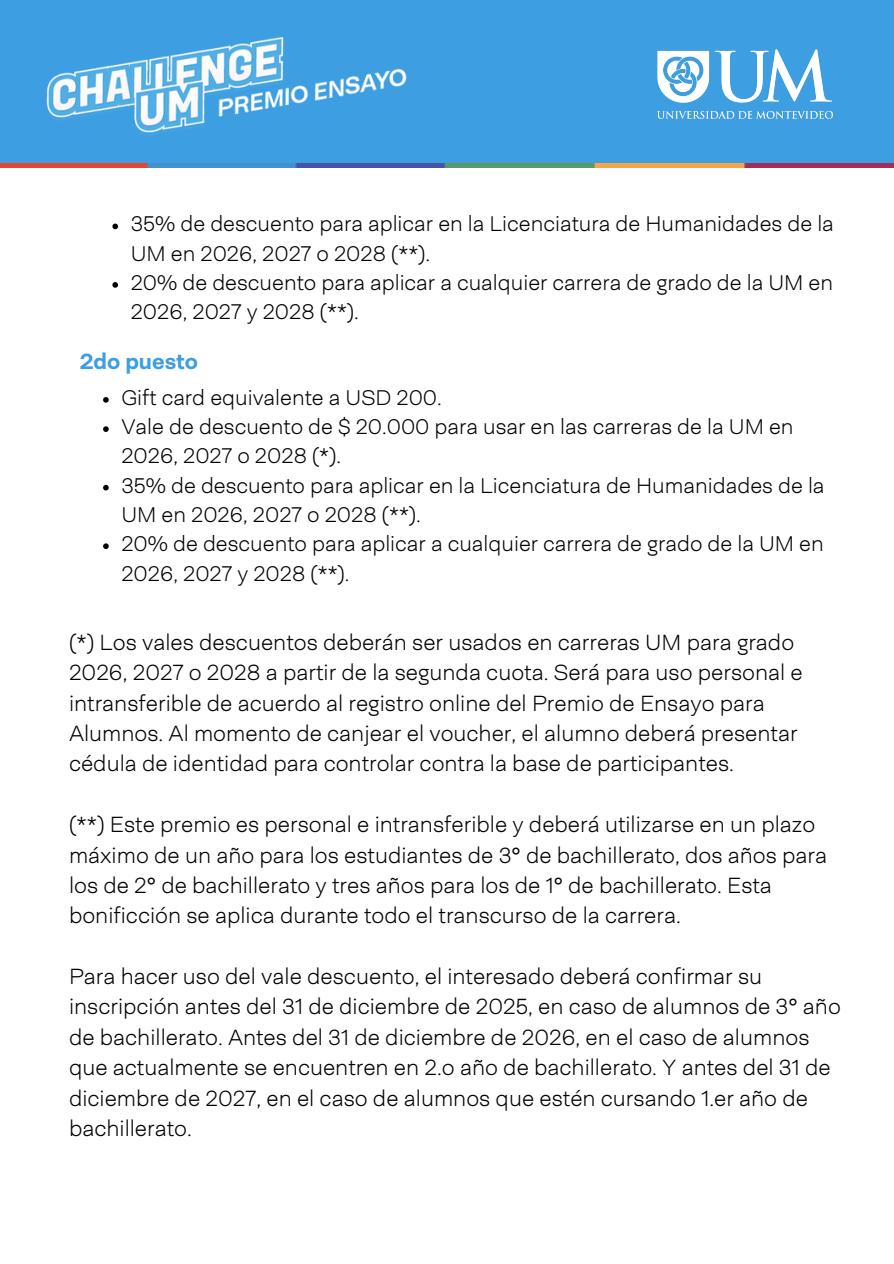
<style>
.page{position:relative;width:894px;height:1264px;background:#fff}
.page>*{position:absolute;margin:0;border:0;box-sizing:border-box;transform-origin:0 0}
.t1{font:300 22.05px/30.3px "Neogrotesk Ess Ult";color:#000}
.t2{font:700 22.05px "Neogrotesk Ess";color:#3d9ee1}
.t3{font:300 21.3px/29.2px "Neogrotesk Ess Ult";color:#000}
</style>
<div class="page">
<div style="left:0;top:0;width:893px;height:168px;background:#3d9ee1"></div>
<img style="left:46px;top:37px;width:361px;height:96px">
<img style="left:657px;top:49px;width:176px;height:70px">
<img style="left:0;top:163px;width:893px;height:4px">
<svg style="left:103px;top:397px;width:6px;height:6px"></svg>
<svg style="left:103px;top:426px;width:6px;height:6px"></svg>
<svg style="left:103px;top:485px;width:6px;height:5px"></svg>
<svg style="left:103px;top:543px;width:6px;height:6px"></svg>
<svg style="left:112px;top:223px;width:6px;height:6px"></svg>
<svg style="left:112px;top:282px;width:6px;height:6px"></svg>
<p class="t3" style="left:131px;top:211px;width:704px">35% de descuento para aplicar en la Licenciatura de Humanidades de la<br>UM en 2026, 2027 o 2028 (**).</p>
<p class="t3" style="left:131px;top:270px;width:703px">20% de descuento para aplicar a cualquier carrera de grado de la UM en<br>2026, 2027 y 2028 (**).</p>
<p class="t2" style="left:80px;top:352px;width:120px">2do puesto</p>
<p class="t3" style="left:121px;top:385px;width:322px">Gift card equivalente a USD 200.</p>
<p class="t3" style="left:121px;top:414px;width:673px">Vale de descuento de $ 20.000 para usar en las carreras de la UM en<br>2026, 2027 o 2028 (*).</p>
<p class="t3" style="left:121px;top:473px;width:704px">35% de descuento para aplicar en la Licenciatura de Humanidades de la<br>UM en 2026, 2027 o 2028 (**).</p>
<p class="t3" style="left:121px;top:531px;width:703px">20% de descuento para aplicar a cualquier carrera de grado de la UM en<br>2026, 2027 y 2028 (**).</p>
<h1 class="t1" style="left:69px;top:629px;width:735px">(*) Los vales descuentos deberán ser usados en carreras UM para grado 2026, 2027 o 2028 a partir de la segunda cuota. Será para uso personal e intransferible de acuerdo al registro online del Premio de Ensayo para Alumnos. Al momento de canjear el voucher, el alumno deberá presentar cédula de identidad para controlar contra la base de participantes.</h1>
<p class="t1" style="left:69px;top:811px;width:759px">(**) Este premio es personal e intransferible y deberá utilizarse en un plazo máximo de un año para los estudiantes de 3° de bachillerato, dos años para los de 2° de bachillerato y tres años para los de 1° de bachillerato. Esta bonificción se aplica durante todo el transcurso de la carrera.</p>
<p class="t1" style="left:69px;top:963px;width:773px">Para hacer uso del vale descuento, el interesado deberá confirmar su inscripción antes del 31 de diciembre de 2025, en caso de alumnos de 3° año de bachillerato. Antes del 31 de diciembre de 2026, en el caso de alumnos que actualmente se encuentren en 2.o año de bachillerato. Y antes del 31 de diciembre de 2027, en el caso de alumnos que estén cursando 1.er año de bachillerato.</p>
</div>
